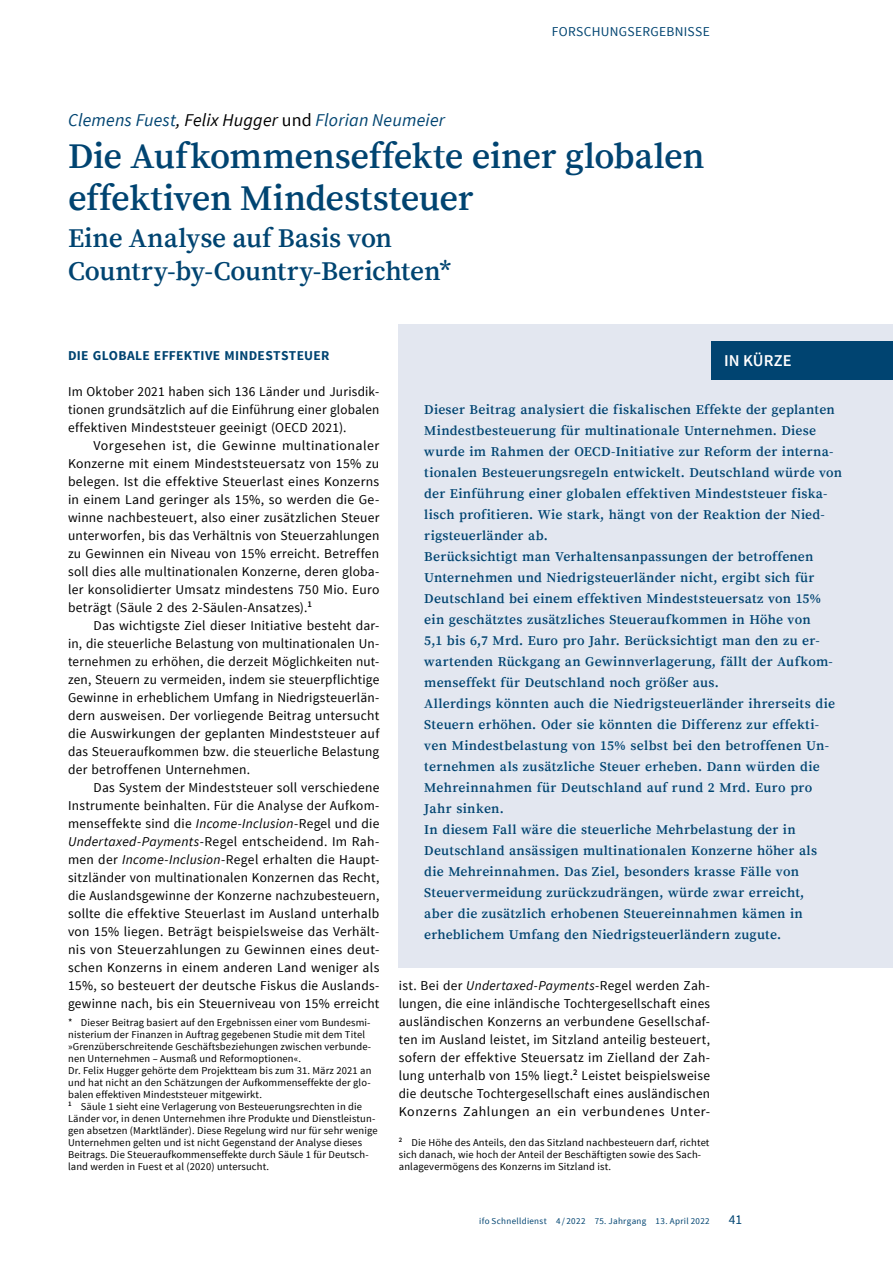
<style>
.page{position:relative;width:893px;height:1263px;background:#fff}
.page>*{position:absolute;margin:0;border:0;box-sizing:border-box;transform-origin:0 0}
.Titel-Artikel{font:600 36px/42px "Source Serif Pro";letter-spacing:-.01em;color:#004471}
.Unter-Titel-Artikel{font:600 27px/33px "Source Serif Pro";letter-spacing:-.005em;color:#004471}
.Autor-Name{font:italic 18px "Source Sans Pro";letter-spacing:.01em;color:#004471}
.Titel_Box{font:600 16.5px "Source Sans Pro";color:#fff}
.Fliesstext-Einzug{font:13.5px/18px "Source Sans Pro";letter-spacing:.02em;color:#000;text-align:justify}
.Vorwort{font:600 13.5px/21px "Source Serif Pro";letter-spacing:.015em;color:#004471}
.Fliesstext{font:13.5px/18px "Source Sans Pro";letter-spacing:.02em;color:#000;text-align:justify}
.Titel-versal-blau{font:700 13.5px "Source Sans Pro";letter-spacing:.02em;color:#004471}
.t1{font:13.5px "Source Sans Pro";letter-spacing:.02em;color:#004471}
.Fussnoten{font:10.5px/12px "Source Sans Pro";letter-spacing:.015em;color:#000}
.t2{font:9px "Source Sans Pro";letter-spacing:.035em;color:#004471}
.s1{color:#000}
.s2{font-style:normal;color:#000}
.s3{font-style:italic}
</style>
<div class="page">
<div style="left:399px;top:324px;width:494px;height:643px;background:#e3e7f0"></div>
<div style="left:711px;top:341px;width:182px;height:38px;background:#004471"></div>
<p class="t1" style="left:552px;top:23px;width:159px">FORSCHUNGSERGEBNISSE</p>
<p class="Autor-Name" style="left:68px;top:109px;width:378px">Clemens Fuest<span class="s1">, Felix Hugger</span> <span class="s2">und</span> Florian Neumeier</p>
<p class="Titel-Artikel" style="left:68px;top:136px;width:638px">Die Aufkommenseffekte einer globalen effektiven Mindeststeuer</p>
<p class="Unter-Titel-Artikel" style="left:68px;top:223px;width:385px">Eine Analyse auf Basis von<br>Country-by-Country-Berichten*</p>
<p class="Titel-versal-blau" style="left:68px;top:347px;width:263px">DIE GLOBALE EFFEKTIVE MINDESTSTEUER</p>
<p class="Fliesstext" style="left:68px;top:383px;width:313px">Im Oktober 2021 haben sich 136 Länder und Jurisdik&shy;tionen grundsätzlich auf die Einführung einer globalen effektiven Mindeststeuer geeinigt (OECD 2021).</p>
<p class="Fliesstext-Einzug" style="left:68px;top:437px;width:313px;text-indent:26px">Vorgesehen ist, die Gewinne multinationaler Konzerne mit einem Mindeststeuersatz von 15% zu belegen. Ist die effektive Steuerlast eines Konzerns in einem Land geringer als 15%, so werden die Ge&shy;winne nachbesteuert, also einer zusätzlichen Steuer unterworfen, bis das Verhältnis von Steuerzahlungen zu Gewinnen ein Niveau von 15% erreicht. Betreffen soll dies alle multinationalen Konzerne, deren globa&shy;ler konsolidierter Umsatz mindestens 750 Mio. Euro beträgt (Säule 2 des 2-Säulen-Ansatzes).<sup>1</sup></p>
<p class="Fliesstext-Einzug" style="left:68px;top:617px;width:313px;text-indent:26px">Das wichtigste Ziel dieser Initiative besteht dar&shy;in, die steuerliche Belastung von multinationalen Un&shy;ternehmen zu erhöhen, die derzeit Möglichkeiten nut&shy;zen, Steuern zu vermeiden, indem sie steuerpflichtige Gewinne in erheblichem Umfang in Niedrigsteuerlän&shy;dern ausweisen. Der vorliegende Beitrag untersucht die Auswirkungen der geplanten Mindeststeuer auf das Steueraufkommen bzw. die steuerliche Belastung der betroffenen Unternehmen.</p>
<p class="Fliesstext-Einzug" style="left:68px;top:779px;width:313px;text-indent:26px">Das System der Mindeststeuer soll verschiedene Instrumente beinhalten. Für die Analyse der Aufkom&shy;menseffekte sind die <span class="s3">Income-Inclusion</span>-Regel und die <span class="s3">Undertaxed-Payments</span>-Regel entscheidend. Im Rah&shy;men der <span class="s3">Income-Inclusion</span>-Regel erhalten die Haupt&shy;sitzländer von multinationalen Konzernen das Recht, die Auslandsgewinne der Konzerne nachzubesteuern, sollte die effektive Steuerlast im Ausland unterhalb von 15% liegen. Beträgt beispielsweise das Verhält&shy;nis von Steuerzahlungen zu Gewinnen eines deut&shy;schen Konzerns in einem anderen Land weniger als 15%, so besteuert der deutsche Fiskus die Auslands&shy;gewinne nach, bis ein Steuerniveau von 15% erreicht</p>
<p class="Fussnoten" style="left:68px;top:1017px;width:304px">* Dieser Beitrag basiert auf den Ergebnissen einer vom Bundesmi&shy;nisterium der Finanzen in Auftrag gegebenen Studie mit dem Titel »Grenzüberschreitende Geschäftsbeziehungen zwischen verbunde&shy;nen Unternehmen – Ausmaß und Reformoptionen«.</p>
<p class="Fussnoten" style="left:68px;top:1065px;width:305px;text-align:justify">Dr. Felix Hugger gehörte dem Projektteam bis zum 31. März 2021 an und hat nicht an den Schätzungen der Aufkommenseffekte der glo&shy;balen effektiven Mindeststeuer mitgewirkt.</p>
<p class="Fussnoten" style="left:68px;top:1101px;width:311px"><sup>1</sup> Säule 1 sieht eine Verlagerung von Besteuerungsrechten in die Länder vor, in denen Unternehmen ihre Produkte und Dienstleistun&shy;gen absetzen (Marktländer). Diese Regelung wird nur für sehr wenige Unternehmen gelten und ist nicht Gegenstand der Analyse dieses Beitrags. Die Steueraufkommenseffekte durch Säule 1 für Deutsch&shy;land werden in Fuest et al (2020) untersucht.</p>
<p class="Titel_Box" style="left:724px;top:350px;width:69px">IN KÜRZE</p>
<p class="Vorwort" style="left:424px;top:400px;width:419px">Dieser Beitrag analysiert die fiskalischen Effekte der geplanten Mindestbesteuerung für multinationale Unternehmen. Diese wurde im Rahmen der OECD-Initiative zur Reform der interna&shy;tionalen Besteuerungsregeln entwickelt. Deutschland würde von der Einführung einer globalen effektiven Mindeststeuer fiska&shy;lisch profitieren. Wie stark, hängt von der Reaktion der Nied&shy;rigsteuerländer ab.<br>Berücksichtigt man Verhaltensanpassungen der betroffenen Unternehmen und Niedrigsteuerländer nicht, ergibt sich für Deutschland bei einem effektiven Mindeststeuersatz von 15% ein geschätztes zusätzliches Steueraufkommen in Höhe von<br>5,1 bis 6,7 Mrd. Euro pro Jahr. Berücksichtigt man den zu er&shy;wartenden Rückgang an Gewinnverlagerung, fällt der Aufkom&shy;menseffekt für Deutschland noch größer aus.<br>Allerdings könnten auch die Niedrigsteuerländer ihrerseits die Steuern erhöhen. Oder sie könnten die Differenz zur effekti&shy;ven Mindestbelastung von 15% selbst bei den betroffenen Un&shy;ternehmen als zusätzliche Steuer erheben. Dann würden die Mehreinnahmen für Deutschland auf rund 2 Mrd. Euro pro Jahr sinken.<br>In diesem Fall wäre die steuerliche Mehrbelastung der in Deutschland ansässigen multinationalen Konzerne höher als<br>die Mehreinnahmen. Das Ziel, besonders krasse Fälle von Steuervermeidung zurückzudrängen, würde zwar erreicht,<br>aber die zusätzlich erhobenen Steuereinnahmen kämen in erheblichem Umfang den Niedrigsteuerländern zugute.</p>
<p class="Fliesstext-Einzug" style="left:399px;top:977px;width:313px">ist. Bei der <span class="s3">Undertaxed-Payments</span>-Regel werden Zah&shy;lungen, die eine inländische Tochtergesellschaft eines ausländischen Konzerns an verbundene Gesellschaf&shy;ten im Ausland leistet, im Sitzland anteilig besteuert, sofern der effektive Steuersatz im Zielland der Zah&shy;lung unterhalb von 15% liegt.<sup>2</sup> Leistet beispielsweise die deutsche Tochtergesellschaft eines ausländischen Konzerns Zahlungen an ein verbundenes Unter-</p>
<p class="Fussnoten" style="left:399px;top:1137px;width:312px"><sup>2</sup> Die Höhe des Anteils, den das Sitzland nachbesteuern darf, richtet sich danach, wie hoch der Anteil der Beschäftigten sowie des Sach&shy;anlagevermögens des Konzerns im Sitzland ist.</p>
<p class="t2" style="left:479px;top:1215px;width:232px">ifo Schnelldienst 4 / 2022 75. Jahrgang 13. April 2022</p>
<p class="t1" style="left:729px;top:1211px;width:15px">41</p>
</div>
